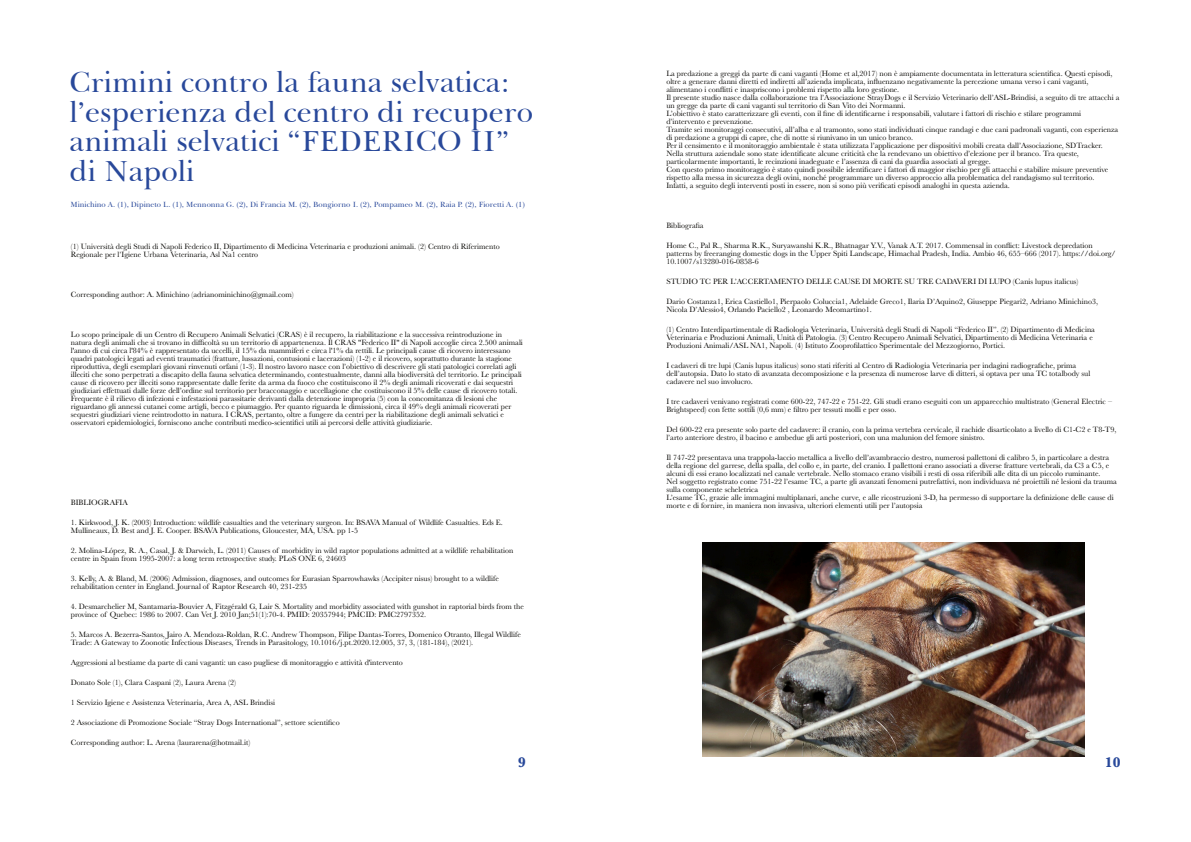
<style>
.page{position:relative;width:1191px;height:842px;background:#fff}
.page>*{position:absolute;margin:0;border:0;box-sizing:border-box;transform-origin:0 0}
.t1{font:29.6px/29.6px "Baskerville BT";color:#28489a}
.t2{font:700 14.6px "Baskerville";color:#28489a}
.t3{font:8px/8px "Baskerville";color:#080704}
.t4{font:7.7px "Baskerville BT";color:#28489a}
</style>
<div class="page">
<img style="left:702px;top:542px;width:382px;height:215px">
<h1 class="t1" style="left:70px;top:70px;width:465px">Crimini contro la fauna selvatica: l’esperienza del centro di recupero animali selvatici “FEDERICO II” di Napoli</h1>
<p class="t4" style="left:70px;top:201px;width:456px">Minichino A. (1), Dipineto L. (1), Mennonna G. (2), Di Francia M. (2), Bongiorno I. (2), Pompameo M. (2), Raia P. (2), Fioretti A. (1)</p>
<p class="t3" style="left:71px;top:242px;width:430px">(1) Università degli Studi di Napoli Federico II, Dipartimento di Medicina Veterinaria e produzioni animali. (2) Centro di Riferimento<br>Regionale per l’Igiene Urbana Veterinaria, Asl Na1 centro</p>
<p class="t3" style="left:71px;top:290px;width:224px">Corresponding author: A. Minichino (adrianominichino@gmail.com)</p>
<p class="t3" style="left:71px;top:330px;width:453px">Lo scopo principale di un Centro di Recupero Animali Selvatici (CRAS) è il recupero, la riabilitazione e la successiva reintroduzione in natura degli animali che si trovano in difficoltà su un territorio di appartenenza. Il CRAS "Federico II" di Napoli accoglie circa 2.500 animali l'anno di cui circa l'84% è rappresentato da uccelli, il 15% da mammiferi e circa l'1% da rettili. Le principali cause di ricovero interessano quadri patologici legati ad eventi traumatici (fratture, lussazioni, contusioni e lacerazioni) (1-2) e il ricovero, soprattutto durante la stagione riproduttiva, degli esemplari giovani rinvenuti orfani (1-3). Il nostro lavoro nasce con l’obiettivo di descrivere gli stati patologici correlati agli illeciti che sono perpetrati a discapito della fauna selvatica determinando, contestualmente, danni alla biodiversità del territorio. Le principali cause di ricovero per illeciti sono rappresentate dalle ferite da arma da fuoco che costituiscono il 2% degli animali ricoverati e dai sequestri giudiziari effettuati dalle forze dell’ordine sul territorio per bracconaggio e uccellagione che costituiscono il 5% delle cause di ricovero totali.<br>Frequente è il rilievo di infezioni e infestazioni parassitarie derivanti dalla detenzione impropria (5) con la concomitanza di lesioni che riguardano gli annessi cutanei come artigli, becco e piumaggio. Per quanto riguarda le dimissioni, circa il 49% degli animali ricoverati per sequestri giudiziari viene reintrodotto in natura. I CRAS, pertanto, oltre a fungere da centri per la riabilitazione degli animali selvatici e osservatori epidemiologici, forniscono anche contributi medico-scientifici utili ai percorsi delle attività giudiziarie.</p>
<p class="t3" style="left:71px;top:498px;width:58px">BIBLIOGRAFIA</p>
<p class="t3" style="left:71px;top:518px;width:433px">1. Kirkwood, J. K. (2003) Introduction: wildlife casualties and the veterinary surgeon. In: BSAVA Manual of Wildlife Casualties. Eds E.<br>Mullineaux, D. Best and J. E. Cooper. BSAVA Publications, Gloucester, MA, USA. pp 1-5</p>
<p class="t3" style="left:71px;top:546px;width:444px">2. Molina-López, R. A., Casal, J. &amp; Darwich, L. (2011) Causes of morbidity in wild raptor populations admitted at a wildlife rehabilitation centre in Spain from 1995-2007: a long term retrospective study. PLoS ONE 6, 24603</p>
<p class="t3" style="left:71px;top:574px;width:429px">3. Kelly, A. &amp; Bland, M. (2006) Admission, diagnoses, and outcomes for Eurasian Sparrowhawks (Accipiter nisus) brought to a wildlife rehabilitation center in England. Journal of Raptor Research 40, 231-235</p>
<p class="t3" style="left:71px;top:602px;width:454px">4. Desmarchelier M, Santamaria-Bouvier A, Fitzgérald G, Lair S. Mortality and morbidity associated with gunshot in raptorial birds from the province of Quebec: 1986 to 2007. Can Vet J. 2010 Jan;51(1):70-4. PMID: 20357944; PMCID: PMC2797352.</p>
<p class="t3" style="left:71px;top:630px;width:451px">5. Marcos A. Bezerra-Santos, Jairo A. Mendoza-Roldan, R.C. Andrew Thompson, Filipe Dantas-Torres, Domenico Otranto, Illegal Wildlife<br>Trade: A Gateway to Zoonotic Infectious Diseases, Trends in Parasitology, 10.1016/j.pt.2020.12.005, 37, 3, (181-184), (2021).</p>
<p class="t3" style="left:71px;top:658px;width:333px">Aggressioni al bestiame da parte di cani vaganti: un caso pugliese di monitoraggio e attività d'intervento</p>
<p class="t3" style="left:71px;top:678px;width:167px">Donato Sole (1), Clara Caspani (2), Laura Arena (2)</p>
<p class="t3" style="left:71px;top:698px;width:206px">1 Servizio Igiene e Assistenza Veterinaria, Area A, ASL Brindisi</p>
<p class="t3" style="left:71px;top:718px;width:270px">2 Associazione di Promozione Sociale “Stray Dogs International”, settore scientifico</p>
<p class="t3" style="left:71px;top:738px;width:181px">Corresponding author: L. Arena (laurarena@hotmail.it)</p>
<h2 class="t2" style="left:518px;top:754px;width:9px">9</h2>
<p class="t3" style="left:666px;top:70px;width:454px">La predazione a greggi da parte di cani vaganti (Home et al,2017) non è ampiamente documentata in letteratura scientifica. Questi episodi, oltre a generare danni diretti ed indiretti all’azienda implicata, influenzano negativamente la percezione umana verso i cani vaganti, alimentano i conflitti e inaspriscono i problemi rispetto alla loro gestione.<br>Il presente studio nasce dalla collaborazione tra l’Associazione StrayDogs e il Servizio Veterinario dell’ASL-Brindisi, a seguito di tre attacchi a un gregge da parte di cani vaganti sul territorio di San Vito dei Normanni.<br>L’obiettivo è stato caratterizzare gli eventi, con il fine di identificarne i responsabili, valutare i fattori di rischio e stilare programmi d’intervento e prevenzione.<br>Tramite sei monitoraggi consecutivi, all’alba e al tramonto, sono stati individuati cinque randagi e due cani padronali vaganti, con esperienza di predazione a gruppi di capre, che di notte si riunivano in un unico branco.<br>Per il censimento e il monitoraggio ambientale è stata utilizzata l’applicazione per dispositivi mobili creata dall’Associazione, SDTracker.<br>Nella struttura aziendale sono state identificate alcune criticità che la rendevano un obiettivo d’elezione per il branco. Tra queste, particolarmente importanti, le recinzioni inadeguate e l’assenza di cani da guardia associati al gregge.<br>Con questo primo monitoraggio è stato quindi possibile identificare i fattori di maggior rischio per gli attacchi e stabilire misure preventive rispetto alla messa in sicurezza degli ovini, nonché programmare un diverso approccio alla problematica del randagismo sul territorio.<br>Infatti, a seguito degli interventi posti in essere, non si sono più verificati episodi analoghi in questa azienda.</p>
<p class="t3" style="left:666px;top:222px;width:39px">Bibliografia</p>
<p class="t3" style="left:666px;top:242px;width:451px">Home C., Pal R., Sharma R.K., Suryawanshi K.R., Bhatnagar Y.V., Vanak A.T. 2017. Commensal in conflict: Livestock depredation patterns by freeranging domestic dogs in the Upper Spiti Landscape, Himachal Pradesh, India. Ambio 46, 655–666 (2017). https://doi.org/<br>10.1007/s13280-016-0858-6</p>
<p class="t3" style="left:666px;top:278px;width:414px">STUDIO TC PER L’ACCERTAMENTO DELLE CAUSE DI MORTE SU TRE CADAVERI DI LUPO (Canis lupus italicus)</p>
<p class="t3" style="left:666px;top:298px;width:433px">Dario Costanza1, Erica Castiello1, Pierpaolo Coluccia1, Adelaide Greco1, Ilaria D’Aquino2, Giuseppe Piegari2, Adriano Minichino3,<br>Nicola D’Alessio4, Orlando Paciello2 , Leonardo Meomartino1.</p>
<p class="t3" style="left:666px;top:326px;width:430px">(1) Centro Interdipartimentale di Radiologia Veterinaria, Università degli Studi di Napoli “Federico II”. (2) Dipartimento di Medicina<br>Veterinaria e Produzioni Animali, Unità di Patologia. (3) Centro Recupero Animali Selvatici, Dipartimento di Medicina Veterinaria e<br>Produzioni Animali/ASL NA1, Napoli. (4) Istituto Zooprofilattico Sperimentale del Mezzogiorno, Portici.</p>
<p class="t3" style="left:666px;top:362px;width:425px">I cadaveri di tre lupi (Canis lupus italicus) sono stati riferiti al Centro di Radiologia Veterinaria per indagini radiografiche, prima dell’autopsia. Dato lo stato di avanzata decomposizione e la presenza di numerose larve di ditteri, si optava per una TC totalbody sul cadavere nel suo involucro.</p>
<p class="t3" style="left:666px;top:398px;width:447px">I tre cadaveri venivano registrati come 600-22, 747-22 e 751-22. Gli studi erano eseguiti con un apparecchio multistrato (General Electric –<br>Brightspeed) con fette sottili (0,6 mm) e filtro per tessuti molli e per osso.</p>
<p class="t3" style="left:666px;top:426px;width:451px">Del 600-22 era presente solo parte del cadavere: il cranio, con la prima vertebra cervicale, il rachide disarticolato a livello di C1-C2 e T8-T9, l’arto anteriore destro, il bacino e ambedue gli arti posteriori, con una malunion del femore sinistro.</p>
<p class="t3" style="left:666px;top:454px;width:452px">Il 747-22 presentava una trappola-laccio metallica a livello dell’avambraccio destro, numerosi pallettoni di calibro 5, in particolare a destra della regione del garrese, della spalla, del collo e, in parte, del cranio. I pallettoni erano associati a diverse fratture vertebrali, da C3 a C5, e alcuni di essi erano localizzati nel canale vertebrale. Nello stomaco erano visibili i resti di ossa riferibili alle dita di un piccolo ruminante.<br>Nel soggetto registrato come 751-22 l’esame TC, a parte gli avanzati fenomeni putrefattivi, non individuava né proiettili né lesioni da trauma sulla componente scheletrica<br>L’esame TC, grazie alle immagini multiplanari, anche curve, e alle ricostruzioni 3-D, ha permesso di supportare la definizione delle cause di morte e di fornire, in maniera non invasiva, ulteriori elementi utili per l’autopsia</p>
<h2 class="t2" style="left:1105px;top:754px;width:17px">10</h2>
</div>
